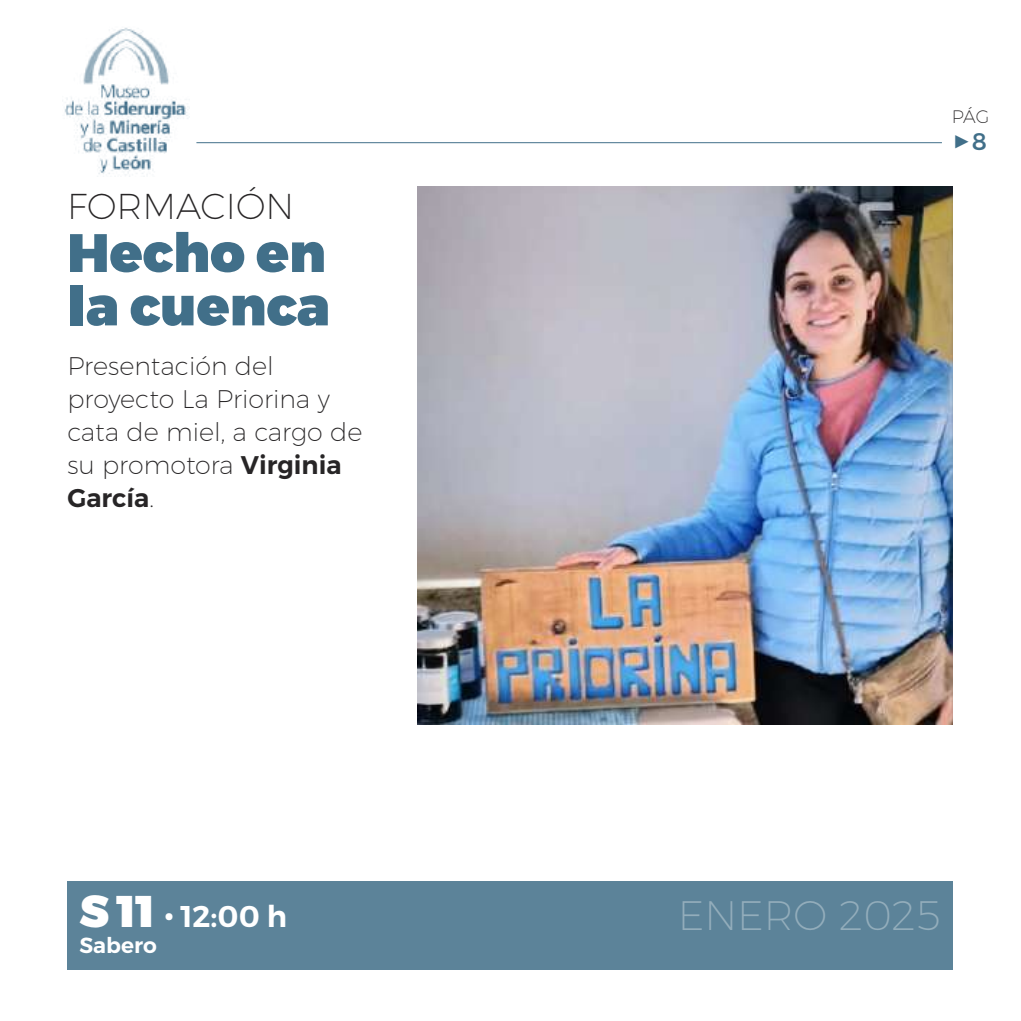
<style>
.page{position:relative;width:1021px;height:1021px;background:#fff}
.page>*{position:absolute;margin:0;border:0;box-sizing:border-box;transform-origin:0 0}
.t1{font:900 54px/53.4px "Montserrat";color:#416f89}
.t2{font:200 41.1px "Montserrat";color:#93adbb}
.t3{font:200 36px "Montserrat";color:#272526}
.t4{font:800 31.2px "Montserrat";color:#416f89}
.t5{font:600 30px "Montserrat";color:#fff}
.t6{font:200 25.5px/33px "Montserrat";color:#272526}
.t7{font:600 21.6px "Montserrat";color:#fff}
.t8{font:200 18px "Montserrat";color:#272526}
.s1{font-weight:600}
.s2{font-weight:500;font-size:24px}
.s3{font-weight:900;font-size:44.4px}
</style>
<div class="page">
<img style="left:64px;top:27px;width:124px;height:150px">
<div style="left:67px;top:881px;width:885px;height:88px;background:#5c8399"></div>
<img style="left:417px;top:187px;width:535px;height:537px">
<hr style="left:196px;top:142px;width:745px;height:1px;background:#416f89">
<h3 class="t3" style="left:67px;top:192px;width:228px">FORMACIÓN</h3>
<h1 class="t1" style="left:67px;top:231px;width:264px">Hecho en la cuenca</h1>
<p class="t6" style="left:67px;top:352px;width:296px">Presentación del proyecto La Priorina y cata de miel, a cargo de su promotora <span class="s1">Virginia<br>García</span>.</p>
<p class="t8" style="left:951px;top:110px;width:39px">PÁG</p>
<p class="t4" style="left:951px;top:121px;width:37px">▶<span class="s2">8</span></p>
<p class="t5" style="left:79px;top:905px;width:209px"><span class="s3">S 11</span> • 12:00 h</p>
<h2 class="t2" style="left:677px;top:899px;width:264px">ENERO 2025</h2>
<p class="t7" style="left:79px;top:937px;width:79px">Sabero</p>
</div>
